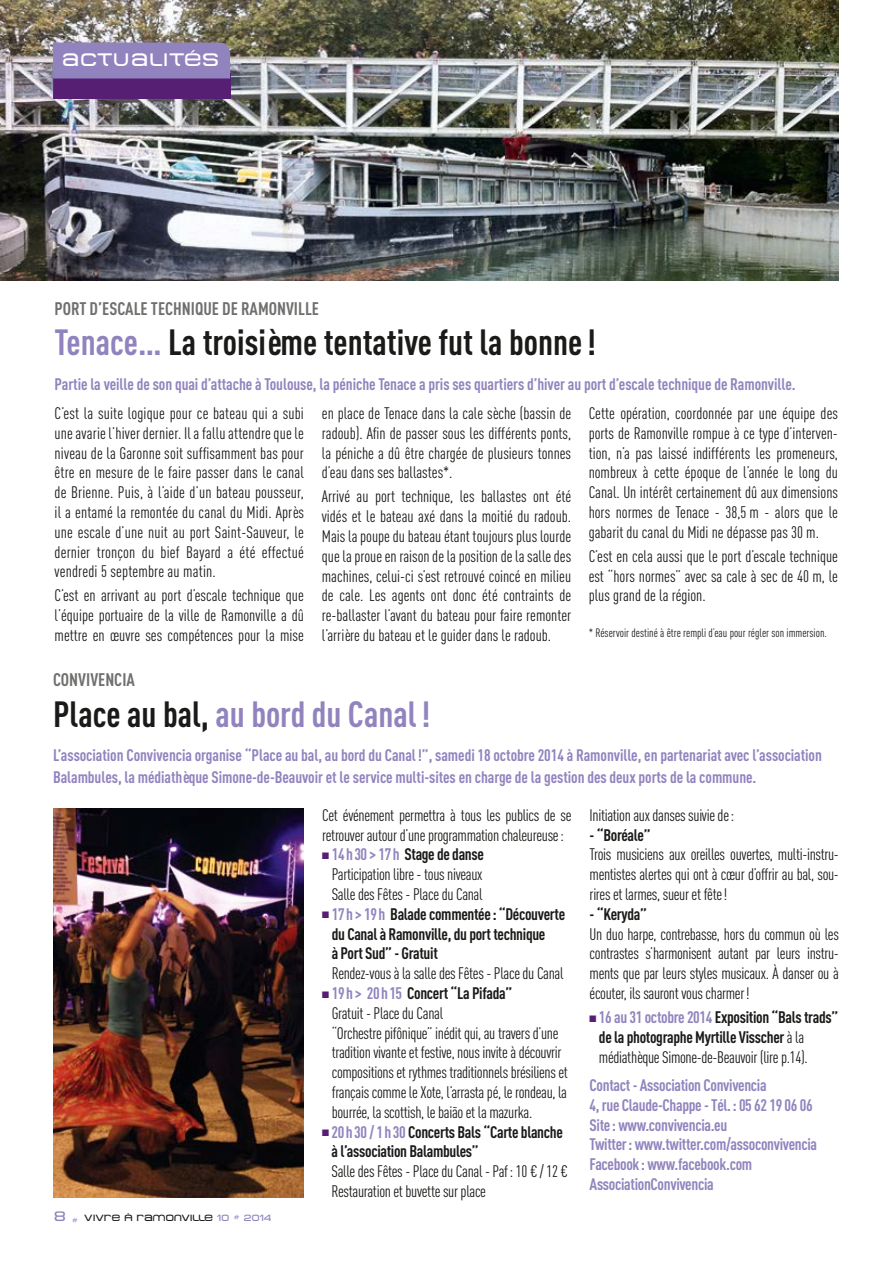
<style>
.page{position:relative;width:893px;height:1263px;background:#fff}
.page>*{position:absolute;margin:0;border:0;box-sizing:border-box;transform-origin:0 0}
.t1{font:700 36px "DIN Cond";color:#1a1a18}
.t2{font:700 36px "DIN Cond";color:#9184be}
.t3{font:700 18px "DIN Cond";color:#6f6f6e}
.t4{font:18px "Metro DF";letter-spacing:.07em;color:#fff}
.t5{font:16.5px/19.8px "DIN Cond";letter-spacing:-.02em;color:#1a1a18;text-align:justify}
.t6{font:700 16.5px/19.8px "DIN Cond";letter-spacing:-.005em;color:#9184be}
.t7{font:700 16.5px/19.8px "DIN Cond";letter-spacing:-.02em;color:#1a1a18}
.t8{font:12px "DIN Cond";color:#1a1a18}
.t9{font:9px "Metro DF";color:#1a1a18}
.s1{color:#9184be}
.s2{color:#1a1a18}
.s3{font-size:13.5px;color:#9184be}
.s4{font-family:"Monotype Sorts";font-weight:400;font-size:9px;color:#571f74}
.s5{font-weight:400}
</style>
<div class="page">
<img style="left:0;top:0;width:838px;height:280px">
<svg style="left:53px;top:43px;width:177px;height:56px;background:#7b5fa2"></svg>
<img style="left:53px;top:809px;width:251px;height:388px">
<p class="t4" style="left:62px;top:50px;width:158px">ACTUALITÉS</p>
<p class="t3" style="left:55px;top:297px;width:266px">PORT D’ESCALE TECHNIQUE DE RAMONVILLE</p>
<h1 class="t1" style="left:55px;top:321px;width:543px"><span class="s1">Tenace…</span> La troisième tentative fut la bonne!</h1>
<p class="t6" style="left:55px;top:373px;width:743px">Partie la veille de son quai d’attache à Toulouse, la péniche Tenace a pris ses quartiers d’hiver au port d’escale technique de Ramonville.</p>
<p class="t5" style="left:55px;top:403px;width:251px">C’est la suite logique pour ce bateau qui a subi une avarie l’hiver dernier. Il a fallu attendre que le niveau de la Garonne soit suffisamment bas pour être en mesure de le faire passer dans le canal de Brienne. Puis, à l’aide d’un bateau pousseur, il a entamé la remontée du canal du Midi. Après une escale d’une nuit au port Saint-Sauveur, le dernier tronçon du bief Bayard a été effectué vendredi 5 septembre au matin.</p>
<p class="t5" style="left:55px;top:585px;width:251px">C’est en arrivant au port d’escale technique que l’équipe portuaire de la ville de Ramonville a dû mettre en œuvre ses compétences pour la mise</p>
<p class="t5" style="left:322px;top:403px;width:251px">en place de Tenace dans la cale sèche (bassin de radoub). Afin de passer sous les différents ponts, la péniche a dû être chargée de plusieurs tonnes d’eau dans ses ballastes*.</p>
<p class="t5" style="left:322px;top:486px;width:251px">Arrivé au port technique, les ballastes ont été vidés et le bateau axé dans la moitié du radoub.<br>Mais la poupe du bateau étant toujours plus lourde que la proue en raison de la position de la salle des machines, celui-ci s’est retrouvé coincé en milieu de cale. Les agents ont donc été contraints de re-ballaster l’avant du bateau pour faire remonter l’arrière du bateau et le guider dans le radoub.</p>
<p class="t5" style="left:589px;top:403px;width:251px">Cette opération, coordonnée par une équipe des ports de Ramonville rompue à ce type d’interven&shy;tion, n’a pas laissé indifférents les promeneurs, nombreux à cette époque de l’année le long du Canal. Un intérêt certainement dû aux dimensions hors normes de Tenace - 38,5 m - alors que le gabarit du canal du Midi ne dépasse pas 30 m.</p>
<p class="t5" style="left:589px;top:546px;width:251px">C’est en cela aussi que le port d’escale technique est “hors normes” avec sa cale à sec de 40 m, le plus grand de la région.</p>
<p class="t8" style="left:589px;top:626px;width:240px">* Réservoir destiné à être rempli d’eau pour régler son immersion.</p>
<p class="t3" style="left:53px;top:669px;width:83px">CONVIVENCIA</p>
<h1 class="t2" style="left:53px;top:692px;width:379px"><span class="s2">Place au bal,</span> au bord du Canal!</h1>
<p class="t6" style="left:53px;top:744px;width:770px;line-height:21.6px">L’association Convivencia organise “Place au bal, au bord du Canal!”, samedi 18 octobre 2014 à Ramonville, en partenariat avec l’association<br>Balambules, la médiathèque Simone-de-Beauvoir et le service multi-sites en charge de la gestion des deux ports de la commune.</p>
<p class="t9" style="left:54px;top:1213px;width:219px"><span class="s3">8</span> <span class="s1">#</span> VIVRE À RAMONVILLE <span class="s1">10 # 2014</span></p>
<p class="t5" style="left:322px;top:805px;width:251px">Cet événement permettra à tous les publics de se</p>
<p class="t5" style="left:322px;top:825px;width:243px">retrouver autour d’une programmation chaleureuse:</p>
<p class="t7" style="left:322px;top:844px;width:163px"><span class="s4">N</span> <span class="s1">14h30 &gt; 17h</span> Stage de danse</p>
<p class="t5" style="left:332px;top:864px;width:152px">Participation libre - tous niveaux</p>
<p class="t5" style="left:332px;top:884px;width:152px">Salle des Fêtes - Place du Canal</p>
<p class="t7" style="left:322px;top:903px;width:244px"><span class="s4">N</span> <span class="s1">17h &gt; 19h</span> Balade commentée: “Découverte</p>
<p class="t7" style="left:332px;top:923px;width:215px">du Canal à Ramonville, du port technique</p>
<p class="t7" style="left:332px;top:943px;width:108px">à Port Sud” - Gratuit</p>
<p class="t5" style="left:332px;top:963px;width:233px">Rendez-vous à la salle des Fêtes - Place du Canal</p>
<p class="t7" style="left:322px;top:983px;width:192px"><span class="s4">N</span> <span class="s1">19h &gt; 20h15</span> Concert “La Pifada”</p>
<p class="t5" style="left:332px;top:1003px;width:113px">Gratuit - Place du Canal</p>
<p class="t5" style="left:332px;top:1023px;width:228px">“Orchestre pifônique” inédit qui, au travers d’une</p>
<p class="t5" style="left:332px;top:1042px;width:231px">tradition vivante et festive, nous invite à découvrir</p>
<p class="t5" style="left:332px;top:1062px;width:238px">compositions et rythmes traditionnels brésiliens et</p>
<p class="t5" style="left:332px;top:1082px;width:237px">français comme le Xote, l’arrasta pé, le rondeau, la</p>
<p class="t5" style="left:332px;top:1102px;width:202px">bourrée, la scottish, le baião et la mazurka.</p>
<p class="t7" style="left:322px;top:1121px;width:242px"><span class="s4">N</span> <span class="s1">20h30 / 1h30</span> Concerts Bals “Carte blanche</p>
<p class="t7" style="left:332px;top:1141px;width:149px">à l’association Balambules”</p>
<p class="t5" style="left:332px;top:1161px;width:238px">Salle des Fêtes - Place du Canal - Paf: 10 € / 12 €<br>Restauration et buvette sur place</p>
<p class="t5" style="left:590px;top:805px;width:146px">Initiation aux danses suivie de:</p>
<p class="t7" style="left:590px;top:824px;width:63px">- “Boréale”</p>
<p class="t5" style="left:590px;top:844px;width:251px">Trois musiciens aux oreilles ouvertes, multi-instru&shy;mentistes alertes qui ont à cœur d’offrir au bal, sou&shy;rires et larmes, sueur et fête!</p>
<p class="t7" style="left:590px;top:903px;width:59px">- “Keryda”</p>
<p class="t5" style="left:590px;top:924px;width:251px">Un duo harpe, contrebasse, hors du commun où les contrastes s’harmonisent autant par leurs instru&shy;ments que par leurs styles musicaux. À danser ou à écouter, ils sauront vous charmer!</p>
<p class="t7" style="left:599px;top:1007px;width:241px;text-indent:-9px"><span class="s4">N</span> <span class="s1">16 au 31 octobre 2014</span> Exposition “Bals trads” de la photographe Myrtille Visscher <span class="s5">à la médiathèque Simone-de-Beauvoir (lire p.14).</span></p>
<p class="t6" style="left:590px;top:1075px;width:229px">Contact - Association Convivencia<br>4, rue Claude-Chappe - Tél.: 05 62 19 06 06<br>Site: www.convivencia.eu<br>Twitter: www.twitter.com/assoconvivencia Facebook: www.facebook.com AssociationConvivencia</p>
</div>
